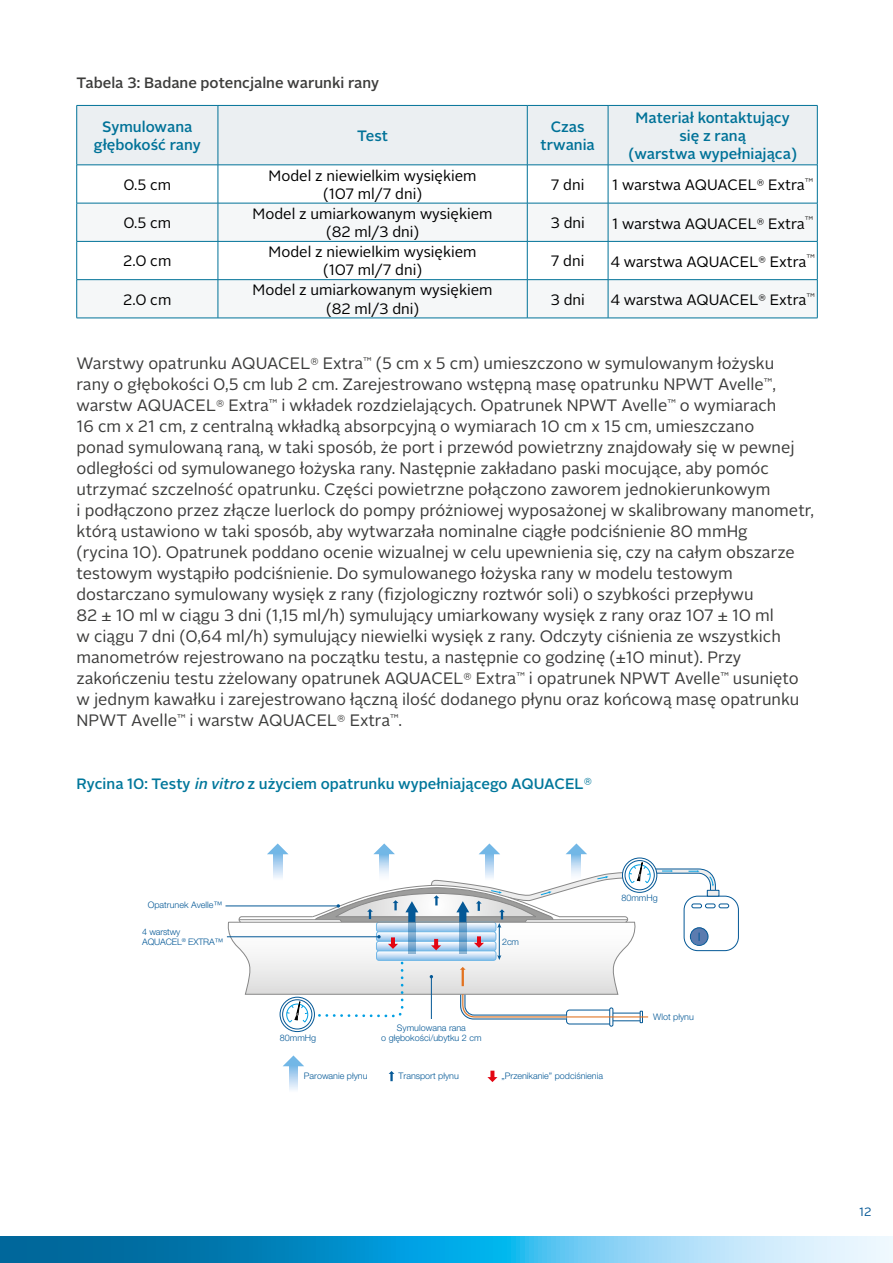
<style>
.page{position:relative;width:893px;height:1263px;background:#fff}
.page>*{position:absolute;margin:0;border:0;box-sizing:border-box;transform-origin:0 0}
.t1{font:16.5px/21px "Alright Sans LP Bay";color:#3c3c3b}
.t2{font:15px/18px "Alright Sans LP Bay";color:#000;text-align:center}
.t3{font:500 15px/18px "Alright Sans LP Bay";color:#007298;text-align:center}
.t4{font:500 15px "Alright Sans LP Bay";color:#00779b}
.t5{font:500 15px "Alright Sans LP Bay";color:#3c3c3b}
.t6{font:12px "Alright Sans LP Bay";color:#045896}
.t7{font:300 9px/10.8px "Helvetica Neue Pl";color:#045896;text-align:center}
.t8{font:300 9px/10.8px "Helvetica Neue Pl";letter-spacing:-.02em;color:#045896}
.s1{font-style:italic}
</style>
<div class="page">
<svg style="left:0;top:1237px;width:893px;height:26px;background:#48abd6"></svg>
<div style="left:77px;top:106px;width:740px;height:59px;background:#ebeff2"></div>
<svg style="left:77px;top:204px;width:740px;height:114px;fill:#f5f7f8"></svg>
<hr style="left:76px;top:165px;width:1px;height:38px;background:#007298">
<hr style="left:218px;top:165px;width:1px;height:38px;background:#007298">
<hr style="left:527px;top:165px;width:1px;height:38px;background:#007298">
<hr style="left:608px;top:165px;width:1px;height:38px;background:#007298">
<hr style="left:817px;top:165px;width:1px;height:38px;background:#007298">
<hr style="left:77px;top:203px;width:141px;height:1px;background:#007298">
<hr style="left:76px;top:203px;width:1px;height:38px;background:#007298">
<hr style="left:218px;top:203px;width:309px;height:1px;background:#007298">
<hr style="left:218px;top:203px;width:1px;height:38px;background:#007298">
<hr style="left:527px;top:203px;width:81px;height:1px;background:#007298">
<hr style="left:527px;top:203px;width:1px;height:38px;background:#007298">
<hr style="left:608px;top:203px;width:209px;height:1px;background:#007298">
<hr style="left:608px;top:203px;width:1px;height:38px;background:#007298">
<hr style="left:817px;top:203px;width:1px;height:38px;background:#007298">
<hr style="left:77px;top:241px;width:141px;height:1px;background:#007298">
<hr style="left:76px;top:242px;width:1px;height:37px;background:#007298">
<hr style="left:218px;top:241px;width:309px;height:1px;background:#007298">
<hr style="left:218px;top:242px;width:1px;height:37px;background:#007298">
<hr style="left:527px;top:241px;width:81px;height:1px;background:#007298">
<hr style="left:527px;top:242px;width:1px;height:37px;background:#007298">
<hr style="left:608px;top:241px;width:209px;height:1px;background:#007298">
<hr style="left:608px;top:242px;width:1px;height:37px;background:#007298">
<hr style="left:817px;top:242px;width:1px;height:37px;background:#007298">
<hr style="left:77px;top:279px;width:141px;height:1px;background:#007298">
<hr style="left:76px;top:280px;width:1px;height:38px;background:#007298">
<hr style="left:218px;top:279px;width:309px;height:1px;background:#007298">
<hr style="left:218px;top:280px;width:1px;height:38px;background:#007298">
<hr style="left:527px;top:279px;width:81px;height:1px;background:#007298">
<hr style="left:527px;top:280px;width:1px;height:38px;background:#007298">
<hr style="left:608px;top:279px;width:209px;height:1px;background:#007298">
<hr style="left:608px;top:280px;width:1px;height:38px;background:#007298">
<hr style="left:817px;top:280px;width:1px;height:38px;background:#007298">
<hr style="left:77px;top:318px;width:141px;height:1px;background:#007298">
<hr style="left:218px;top:318px;width:309px;height:1px;background:#007298">
<hr style="left:527px;top:318px;width:81px;height:1px;background:#007298">
<hr style="left:608px;top:318px;width:209px;height:1px;background:#007298">
<hr style="left:77px;top:105px;width:141px;height:1px;background:#007298">
<hr style="left:76px;top:106px;width:1px;height:59px;background:#007298">
<hr style="left:218px;top:105px;width:309px;height:1px;background:#007298">
<hr style="left:218px;top:106px;width:1px;height:59px;background:#007298">
<hr style="left:527px;top:105px;width:81px;height:1px;background:#007298">
<hr style="left:527px;top:106px;width:1px;height:59px;background:#007298">
<hr style="left:608px;top:105px;width:209px;height:1px;background:#007298">
<hr style="left:608px;top:106px;width:1px;height:59px;background:#007298">
<hr style="left:817px;top:106px;width:1px;height:59px;background:#007298">
<hr style="left:77px;top:165px;width:141px;height:1px;background:#007298">
<hr style="left:218px;top:165px;width:309px;height:1px;background:#007298">
<hr style="left:527px;top:165px;width:81px;height:1px;background:#007298">
<hr style="left:608px;top:165px;width:209px;height:1px;background:#007298">
<div style="left:566px;top:1010px;width:47px;height:14px;border:1px solid #045896;border-radius:3px"></div>
<div style="left:609px;top:1008px;width:4px;height:18px;border:1px solid #045896;border-radius:2px"></div>
<div style="left:684px;top:896px;width:55px;height:55px;border:1px solid #045896;border-radius:14px"></div>
<div style="left:719px;top:903px;width:10px;height:5px;border:1px solid #045896;border-radius:2px"></div>
<div style="left:707px;top:890px;width:12px;height:6px;background:#ededed"></div>
<div style="left:707px;top:890px;width:12px;height:6px;border:1px solid #045896"></div>
<svg style="left:280px;top:997px;width:34px;height:34px"></svg>
<div style="left:280px;top:997px;width:35px;height:35px;border:1px solid #045896;border-radius:50%"></div>
<svg style="left:283px;top:1000px;width:29px;height:29px"></svg>
<div style="left:282px;top:999px;width:30px;height:30px;border:1px solid #045896;border-radius:50%"></div>
<hr style="left:225px;top:906px;width:113px;height:1px;background:#045896">
<svg style="left:227px;top:843px;width:489px;height:180px"></svg>
<svg style="left:283px;top:1055px;width:21px;height:12px"></svg>
<svg style="left:289px;top:1065px;width:9px;height:25px"></svg>
<svg style="left:389px;top:1071px;width:5px;height:10px"></svg>
<svg style="left:487px;top:1071px;width:10px;height:11px"></svg>
<p class="t5" style="left:77px;top:72px;width:304px">Tabela 3: Badane potencjalne warunki rany</p>
<p class="t3" style="left:94px;top:118px;width:108px">Symulowana głębokość rany</p>
<p class="t3" style="left:357px;top:127px;width:33px">Test</p>
<p class="t3" style="left:540px;top:118px;width:56px">Czas trwania</p>
<p class="t3" style="left:628px;top:109px;width:170px">Materiał kontaktujący się z raną<br>(warstwa wypełniająca)</p>
<p class="t2" style="left:123px;top:176px;width:49px">0.5 cm</p>
<p class="t2" style="left:269px;top:167px;width:209px">Model z niewielkim wysiękiem (107 ml/7 dni)</p>
<p class="t2" style="left:551px;top:176px;width:35px">7 dni</p>
<p class="t2" style="left:612px;top:176px;width:203px">1 warstwa AQUACEL<sup>®</sup> Extra<sup>™</sup></p>
<p class="t2" style="left:123px;top:214px;width:49px">0.5 cm</p>
<p class="t2" style="left:253px;top:205px;width:241px">Model z umiarkowanym wysiękiem (82 ml/3 dni)</p>
<p class="t2" style="left:550px;top:214px;width:36px">3 dni</p>
<p class="t2" style="left:612px;top:215px;width:203px">1 warstwa AQUACEL<sup>®</sup> Extra<sup>™</sup></p>
<p class="t2" style="left:123px;top:252px;width:50px">2.0 cm</p>
<p class="t2" style="left:269px;top:243px;width:209px">Model z niewielkim wysiękiem (107 ml/7 dni)</p>
<p class="t2" style="left:551px;top:252px;width:35px">7 dni</p>
<p class="t2" style="left:610px;top:253px;width:206px">4 warstwa AQUACEL<sup>®</sup> Extra<sup>™</sup></p>
<p class="t2" style="left:123px;top:290px;width:50px">2.0 cm</p>
<p class="t2" style="left:253px;top:281px;width:241px">Model z umiarkowanym wysiękiem (82 ml/3 dni)</p>
<p class="t2" style="left:550px;top:290px;width:36px">3 dni</p>
<p class="t2" style="left:610px;top:291px;width:206px">4 warstwa AQUACEL<sup>®</sup> Extra<sup>™</sup></p>
<p class="t1" style="left:77px;top:353px;width:739px">Warstwy opatrunku AQUACEL<sup>®</sup> Extra<sup>™</sup> (5 cm x 5 cm) umieszczono w symulowanym łożysku<br>rany o głębokości 0,5 cm lub 2 cm. Zarejestrowano wstępną masę opatrunku NPWT Avelle<sup>™</sup>, warstw AQUACEL<sup>®</sup> Extra<sup>™</sup> i wkładek rozdzielających. Opatrunek NPWT Avelle<sup>™</sup> o wymiarach<br>16 cm x 21 cm, z centralną wkładką absorpcyjną o wymiarach 10 cm x 15 cm, umieszczano<br>ponad symulowaną raną, w taki sposób, że port i przewód powietrzny znajdowały się w pewnej odległości od symulowanego łożyska rany. Następnie zakładano paski mocujące, aby pomóc utrzymać szczelność opatrunku. Części powietrzne połączono zaworem jednokierunkowym<br>i podłączono przez złącze luerlock do pompy próżniowej wyposażonej w skalibrowany manometr, którą ustawiono w taki sposób, aby wytwarzała nominalne ciągłe podciśnienie 80 mmHg<br>(rycina 10). Opatrunek poddano ocenie wizualnej w celu upewnienia się, czy na całym obszarze testowym wystąpiło podciśnienie. Do symulowanego łożyska rany w modelu testowym dostarczano symulowany wysięk z rany (fizjologiczny roztwór soli) o szybkości przepływu<br>82 ± 10 ml w ciągu 3 dni (1,15 ml/h) symulujący umiarkowany wysięk z rany oraz 107 ± 10 ml<br>w ciągu 7 dni (0,64 ml/h) symulujący niewielki wysięk z rany. Odczyty ciśnienia ze wszystkich manometrów rejestrowano na początku testu, a następnie co godzinę (±10 minut). Przy zakończeniu testu zżelowany opatrunek AQUACEL<sup>®</sup> Extra<sup>™</sup> i opatrunek NPWT Avelle<sup>™</sup> usunięto w jednym kawałku i zarejestrowano łączną ilość dodanego płynu oraz końcową masę opatrunku NPWT Avelle<sup>™</sup> i warstw AQUACEL<sup>®</sup> Extra<sup>™</sup>.</p>
<p class="t4" style="left:77px;top:774px;width:517px">Rycina 10: Testy <span class="s1">in vitro</span> z użyciem opatrunku wypełniającego AQUACEL<sup>®</sup></p>
<p class="t7" style="left:148px;top:899px;width:76px">Opatrunek Avelle™</p>
<p class="t8" style="left:142px;top:926px;width:83px">4 warstwy<br>AQUACEL<sup>®</sup> EXTRA™</p>
<p class="t7" style="left:502px;top:936px;width:18px">2cm</p>
<p class="t7" style="left:621px;top:892px;width:38px">80mmHg</p>
<p class="t7" style="left:280px;top:1032px;width:38px">80mmHg</p>
<p class="t7" style="left:381px;top:1022px;width:102px">Symulowana rana<br>o głębokości/ubytku 2 cm</p>
<p class="t7" style="left:304px;top:1070px;width:65px">Parowanie płynu</p>
<p class="t7" style="left:398px;top:1070px;width:62px">Transport płynu</p>
<p class="t7" style="left:501px;top:1070px;width:103px">„Przenikanie” podciśnienia</p>
<p class="t7" style="left:653px;top:1011px;width:42px">Wlot płynu</p>
<p class="t6" style="left:859px;top:1204px;width:14px">12</p>
</div>
